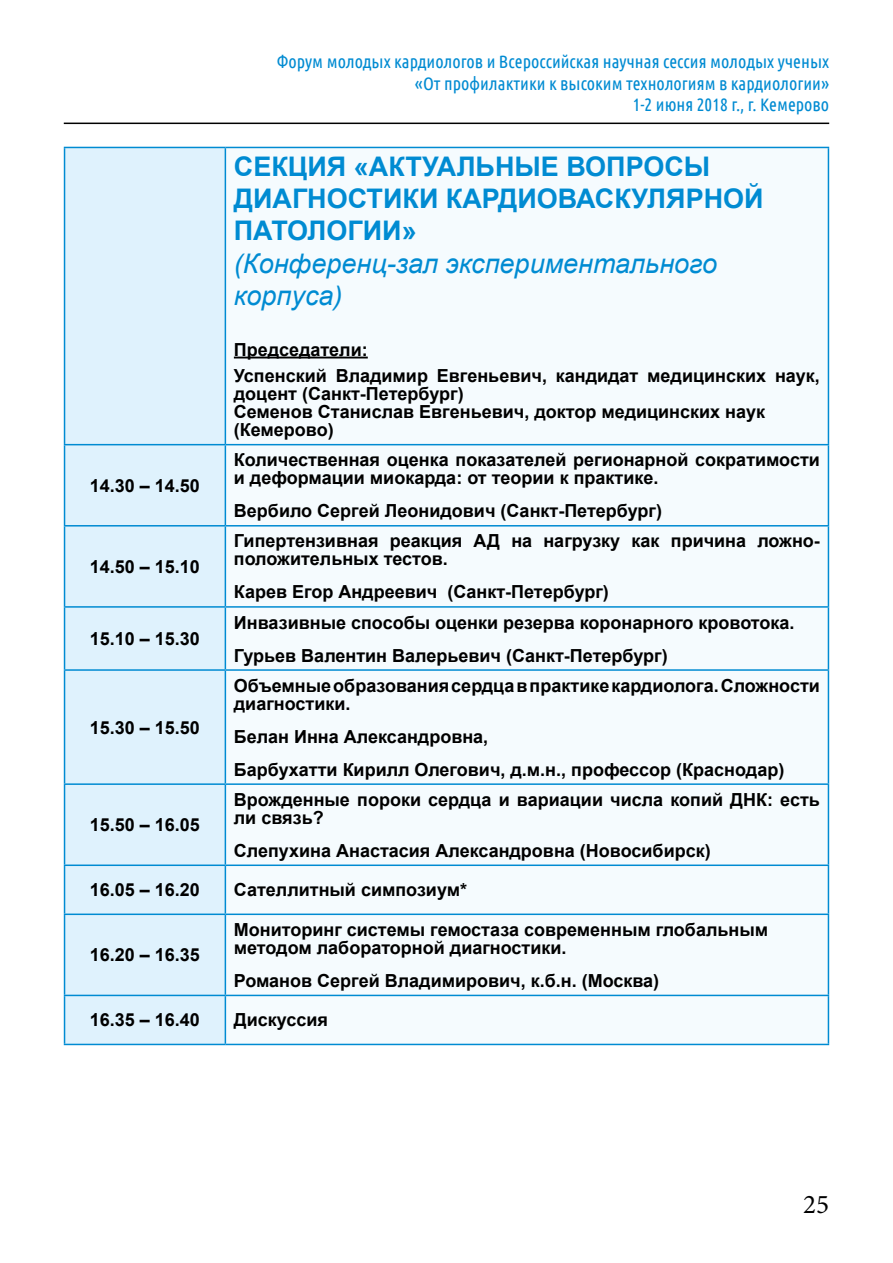
<style>
.page{position:relative;width:893px;height:1263px;background:#fff}
.page>*{position:absolute;margin:0;border:0;box-sizing:border-box;transform-origin:0 0}
.t1{font:700 27px/32.4px "Arial";color:#008bd2}
.t2{font:italic 27px/32.4px "Arial";color:#008bd2}
.t3{font:27px "Minion Pro";color:#000}
.t4{font:700 18px/18px "Arial";color:#000}
.t5{font:18px/21.6px "Ubuntu Condensed";color:#008bd2;text-align:right}
</style>
<div class="page">
<hr style="left:64px;top:123px;width:765px;height:1px;background:#000">
<div style="left:65px;top:148px;width:160px;height:896px;background:#dff2fd"></div>
<div style="left:226px;top:148px;width:602px;height:896px;background:#f5fbfe"></div>
<hr style="left:64px;top:147px;width:161px;height:1px;background:#008bd2">
<hr style="left:64px;top:148px;width:1px;height:296px;background:#008bd2">
<hr style="left:225px;top:147px;width:604px;height:1px;background:#008bd2">
<hr style="left:225px;top:148px;width:1px;height:296px;background:#008bd2">
<hr style="left:828px;top:148px;width:1px;height:296px;background:#008bd2">
<hr style="left:64px;top:444px;width:161px;height:1px;background:#008bd2">
<hr style="left:64px;top:445px;width:1px;height:80px;background:#008bd2">
<hr style="left:225px;top:444px;width:604px;height:1px;background:#008bd2">
<hr style="left:225px;top:445px;width:1px;height:80px;background:#008bd2">
<hr style="left:828px;top:445px;width:1px;height:80px;background:#008bd2">
<hr style="left:64px;top:525px;width:161px;height:1px;background:#008bd2">
<hr style="left:64px;top:526px;width:1px;height:80px;background:#008bd2">
<hr style="left:225px;top:525px;width:604px;height:1px;background:#008bd2">
<hr style="left:225px;top:526px;width:1px;height:80px;background:#008bd2">
<hr style="left:828px;top:526px;width:1px;height:80px;background:#008bd2">
<hr style="left:64px;top:606px;width:161px;height:2px;background:#008bd2">
<hr style="left:64px;top:608px;width:1px;height:61px;background:#008bd2">
<hr style="left:225px;top:606px;width:604px;height:2px;background:#008bd2">
<hr style="left:225px;top:608px;width:1px;height:61px;background:#008bd2">
<hr style="left:828px;top:608px;width:1px;height:61px;background:#008bd2">
<hr style="left:64px;top:669px;width:161px;height:2px;background:#008bd2">
<hr style="left:64px;top:671px;width:1px;height:112px;background:#008bd2">
<hr style="left:225px;top:669px;width:604px;height:2px;background:#008bd2">
<hr style="left:225px;top:671px;width:1px;height:112px;background:#008bd2">
<hr style="left:828px;top:671px;width:1px;height:112px;background:#008bd2">
<hr style="left:64px;top:783px;width:161px;height:2px;background:#008bd2">
<hr style="left:64px;top:785px;width:1px;height:79px;background:#008bd2">
<hr style="left:225px;top:783px;width:604px;height:2px;background:#008bd2">
<hr style="left:225px;top:785px;width:1px;height:79px;background:#008bd2">
<hr style="left:828px;top:785px;width:1px;height:79px;background:#008bd2">
<hr style="left:64px;top:864px;width:161px;height:2px;background:#008bd2">
<hr style="left:64px;top:866px;width:1px;height:47px;background:#008bd2">
<hr style="left:225px;top:864px;width:604px;height:2px;background:#008bd2">
<hr style="left:225px;top:866px;width:1px;height:47px;background:#008bd2">
<hr style="left:828px;top:866px;width:1px;height:47px;background:#008bd2">
<hr style="left:64px;top:913px;width:161px;height:2px;background:#008bd2">
<hr style="left:64px;top:915px;width:1px;height:80px;background:#008bd2">
<hr style="left:225px;top:913px;width:604px;height:2px;background:#008bd2">
<hr style="left:225px;top:915px;width:1px;height:80px;background:#008bd2">
<hr style="left:828px;top:915px;width:1px;height:80px;background:#008bd2">
<hr style="left:64px;top:995px;width:161px;height:1px;background:#008bd2">
<hr style="left:64px;top:996px;width:1px;height:48px;background:#008bd2">
<hr style="left:225px;top:995px;width:604px;height:1px;background:#008bd2">
<hr style="left:225px;top:996px;width:1px;height:48px;background:#008bd2">
<hr style="left:828px;top:996px;width:1px;height:48px;background:#008bd2">
<hr style="left:64px;top:1044px;width:161px;height:1px;background:#008bd2">
<hr style="left:225px;top:1044px;width:604px;height:1px;background:#008bd2">
<hr style="left:234px;top:357px;width:134px;height:1px;background:#000">
<p class="t5" style="left:277px;top:50px;width:554px">Форум молодых кардиологов и Всероссийская научная сессия молодых ученых «От профилактики к высоким технологиям в кардиологии»<br>1-2 июня 2018 г., г. Кемерово</p>
<p class="t4" style="left:90px;top:477px;width:112px">14.30 – 14.50</p>
<p class="t4" style="left:90px;top:558px;width:112px">14.50 – 15.10</p>
<p class="t4" style="left:90px;top:630px;width:112px">15.10 – 15.30</p>
<p class="t4" style="left:90px;top:719px;width:112px">15.30 – 15.50</p>
<p class="t4" style="left:90px;top:816px;width:112px">15.50 – 16.05</p>
<h1 class="t1" style="left:234px;top:151px;width:531px">СЕКЦИЯ «АКТУАЛЬНЫЕ ВОПРОСЫ<br>ДИАГНОСТИКИ КАРДИОВАСКУЛЯРНОЙ<br>ПАТОЛОГИИ»</h1>
<h1 class="t2" style="left:234px;top:248px;width:485px">(Конференц-зал экспериментального корпуса)</h1>
<p class="t4" style="left:234px;top:337px;width:588px;line-height:26.5px">Председатели:<br>Успенский Владимир Евгеньевич, кандидат медицинских наук,</p>
<p class="t4" style="left:234px;top:385px;width:533px">доцент (Санкт-Петербург)<br>Семенов Станислав Евгеньевич, доктор медицинских наук (Кемерово)</p>
<p class="t4" style="left:234px;top:451px;width:588px">Количественная оценка показателей регионарной сократимости и деформации миокарда: от теории к практике.</p>
<p class="t4" style="left:234px;top:502px;width:430px">Вербило Сергей Леонидович (Санкт-Петербург)</p>
<p class="t4" style="left:234px;top:533px;width:588px">Гипертензивная реакция АД на нагрузку как причина ложно&shy;положительных тестов.</p>
<p class="t4" style="left:234px;top:584px;width:377px">Карев Егор Андреевич (Санкт-Петербург)</p>
<p class="t4" style="left:234px;top:606px;width:562px;line-height:33px">Инвазивные способы оценки резерва коронарного кровотока.<br>Гурьев Валентин Валерьевич (Санкт-Петербург)</p>
<p class="t4" style="left:234px;top:677px;width:588px">Объемные образования сердца в практике кардиолога. Сложности диагностики.</p>
<p class="t4" style="left:234px;top:720px;width:552px;line-height:33px">Белан Инна Александровна,<br>Барбухатти Кирилл Олегович, д.м.н., профессор (Краснодар)</p>
<p class="t4" style="left:234px;top:791px;width:588px">Врожденные пороки сердца и вариации числа копий ДНК: есть ли связь?</p>
<p class="t4" style="left:234px;top:842px;width:478px">Слепухина Анастасия Александровна (Новосибирск)</p>
<p class="t4" style="left:90px;top:881px;width:112px">16.05 – 16.20</p>
<p class="t4" style="left:234px;top:881px;width:235px">Сателлитный симпозиум*</p>
<p class="t4" style="left:90px;top:946px;width:112px">16.20 – 16.35</p>
<p class="t4" style="left:234px;top:921px;width:536px">Мониторинг системы гемостаза современным глобальным методом лабораторной диагностики.</p>
<p class="t4" style="left:234px;top:972px;width:427px">Романов Сергей Владимирович, к.б.н. (Москва)</p>
<p class="t4" style="left:90px;top:1012px;width:112px">16.35 – 16.40</p>
<p class="t4" style="left:234px;top:1012px;width:96px">Дискуссия</p>
<h1 class="t3" style="left:803px;top:1186px;width:27px">25</h1>
</div>
